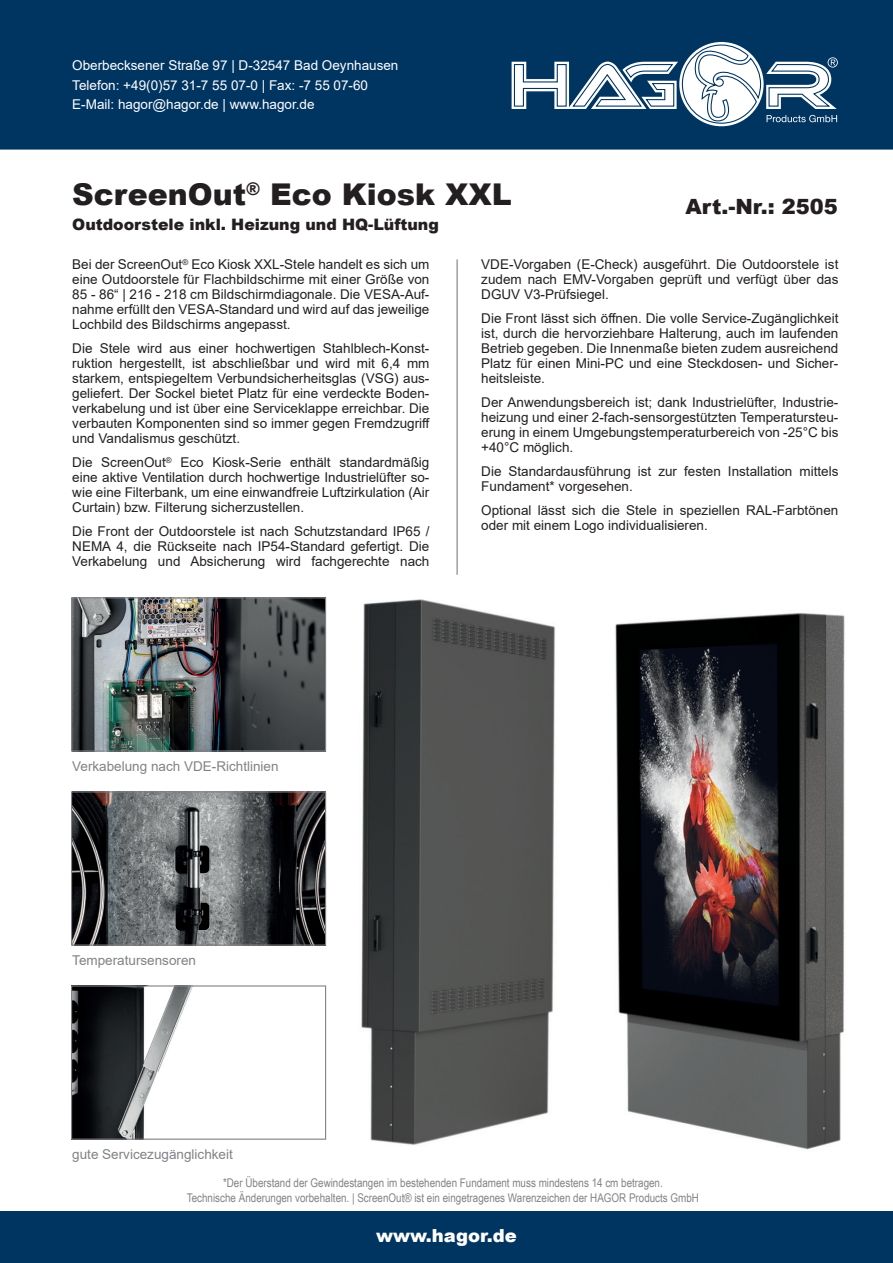
<style>
.page{position:relative;width:893px;height:1263px;background:#fff}
.page>*{position:absolute;margin:0;border:0;box-sizing:border-box;transform-origin:0 0}
.t1{font:900 30px "Arial";color:#231f20}
.t2{font:900 21px "Arial";color:#231f20}
.t3{font:900 18px "Arial";color:#fff}
.t4{font:900 15.75px "Arial";color:#231f20}
.t5{font:13.5px/15px "Arial";color:#231f20;text-align:justify}
.t6{font:13.5px/19.5px "Arial";color:#fff}
.t7{font:13.5px "Arial";color:#808285}
.t8{font:12px/15px "Arial Narrow";color:#808285;text-align:center}
</style>
<div class="page">
<div style="left:0;top:1212px;width:893px;height:51px;background:#003562"></div>
<div style="left:0;top:0;width:893px;height:150px;background:#003562"></div>
<svg style="left:502px;top:39px;width:357px;height:92px"></svg>
<hr style="left:456px;top:259px;width:2px;height:316px;background:#9d9fa2">
<img style="left:73px;top:987px;width:120px;height:151px">
<div style="left:71px;top:985px;width:255px;height:155px;border:1px solid #808285"></div>
<img style="left:73px;top:793px;width:251px;height:151px">
<div style="left:71px;top:791px;width:255px;height:155px;border:1px solid #808285"></div>
<img style="left:73px;top:599px;width:251px;height:151px">
<div style="left:71px;top:597px;width:255px;height:155px;border:1px solid #808285"></div>
<img style="left:615px;top:613px;width:230px;height:537px">
<img style="left:361px;top:599px;width:194px;height:546px">
<p class="t6" style="left:72px;top:56px;width:328px">Oberbecksener Straße 97 | D-32547 Bad Oeynhausen<br>Telefon: +49(0)57 31-7 55 07-0 | Fax: -7 55 07-60<br>E-Mail: hagor@hagor.de | www.hagor.de</p>
<h1 class="t1" style="left:72px;top:172px;width:441px">ScreenOut<sup>®</sup> Eco Kiosk XXL</h1>
<p class="t4" style="left:72px;top:213px;width:368px">Outdoorstele inkl. Heizung und HQ-Lüftung</p>
<h2 class="t2" style="left:685px;top:191px;width:154px">Art.-Nr.: 2505</h2>
<p class="t5" style="left:72px;top:257px;width:359px">Bei der ScreenOut<sup>®</sup> Eco Kiosk XXL-Stele handelt es sich um eine Outdoorstele für Flachbildschirme mit einer Größe von 85 - 86“ | 216 - 218 cm Bildschirmdiagonale. Die VESA-Auf&shy;nahme erfüllt den VESA-Standard und wird auf das jeweilige Lochbild des Bildschirms angepasst.</p>
<p class="t5" style="left:72px;top:341px;width:359px">Die Stele wird aus einer hochwertigen Stahlblech-Konst&shy;ruktion hergestellt, ist abschließbar und wird mit 6,4 mm starkem, entspiegeltem Verbundsicherheitsglas (VSG) aus&shy;geliefert. Der Sockel bietet Platz für eine verdeckte Boden&shy;verkabelung und ist über eine Serviceklappe erreichbar. Die verbauten Komponenten sind so immer gegen Fremdzugriff und Vandalismus geschützt.</p>
<p class="t5" style="left:72px;top:455px;width:359px">Die ScreenOut<sup>®</sup> Eco Kiosk-Serie enthält standardmäßig eine aktive Ventilation durch hochwertige Industrielüfter so&shy;wie eine Filterbank, um eine einwandfreie Luftzirkulation (Air Curtain) bzw. Filterung sicherzustellen.</p>
<p class="t5" style="left:72px;top:524px;width:359px">Die Front der Outdoorstele ist nach Schutzstandard IP65 / NEMA 4, die Rückseite nach IP54-Standard gefertigt. Die Verkabelung und Absicherung wird fachgerechte nach</p>
<p class="t5" style="left:481px;top:257px;width:359px">VDE-Vorgaben (E-Check) ausgeführt. Die Outdoorstele ist zudem nach EMV-Vorgaben geprüft und verfügt über das DGUV V3-Prüfsiegel.</p>
<p class="t5" style="left:481px;top:311px;width:359px">Die Front lässt sich öffnen. Die volle Service-Zugänglichkeit ist, durch die hervorziehbare Halterung, auch im laufenden Betrieb gegeben. Die Innenmaße bieten zudem ausreichend Platz für einen Mini-PC und eine Steckdosen- und Sicher&shy;heitsleiste.</p>
<p class="t5" style="left:481px;top:395px;width:359px">Der Anwendungsbereich ist; dank Industrielüfter, Industrie&shy;heizung und einer 2-fach-sensorgestützten Temperatursteu&shy;erung in einem Umgebungstemperaturbereich von -25°C bis +40°C möglich.</p>
<p class="t5" style="left:481px;top:464px;width:359px">Die Standardausführung ist zur festen Installation mittels<br>Fundament* vorgesehen.</p>
<p class="t5" style="left:481px;top:503px;width:359px">Optional lässt sich die Stele in speziellen RAL-Farbtönen oder mit einem Logo individualisieren.</p>
<p class="t7" style="left:72px;top:757px;width:208px">Verkabelung nach VDE-Richtlinien</p>
<p class="t7" style="left:72px;top:951px;width:125px">Temperatursensoren</p>
<p class="t7" style="left:72px;top:1145px;width:162px">gute Servicezugänglichkeit</p>
<p class="t8" style="left:187px;top:1175px;width:514px">*Der Überstand der Gewindestangen im bestehenden Fundament muss mindestens 14 cm betragen.<br>Technische Änderungen vorbehalten. | ScreenOut® ist ein eingetragenes Warenzeichen der HAGOR Products GmbH</p>
<h3 class="t3" style="left:376px;top:1222px;width:142px">www.hagor.de</h3>
</div>
